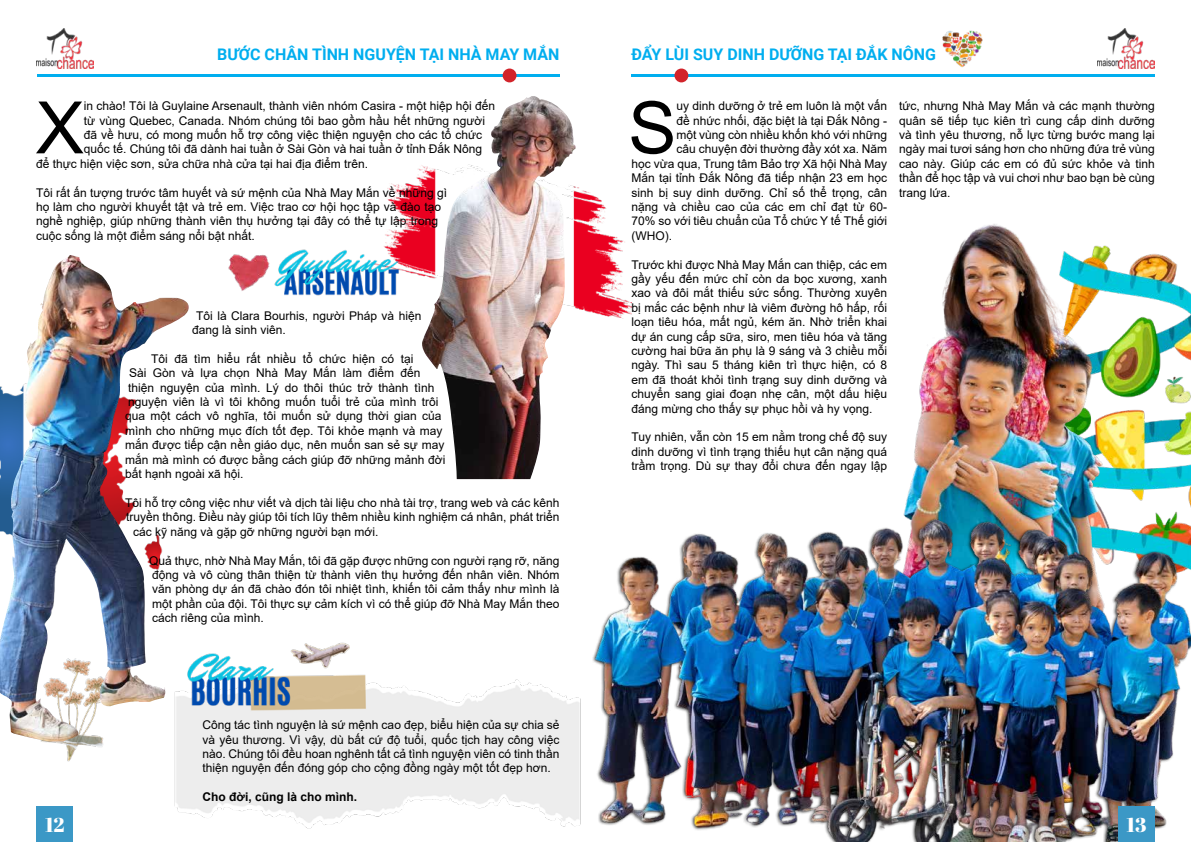
<style>
.page{position:relative;width:1191px;height:842px;background:#fff}
.page>*{position:absolute;margin:0;border:0;box-sizing:border-box;transform-origin:0 0}
.t1{font:72.4px "Arial";color:#000}
.t2{font:20px "Abril Fatface";color:#fff}
.t3{font:700 16px "Roboto";color:#00aeef}
.t4{font:12px/14.4px "Arial";color:#000;text-align:justify}
.t5{font:700 12px "Arial";color:#000}
</style>
<div class="page">
<img style="left:41px;top:741px;width:54px;height:21px">
<img style="left:0;top:255px;width:189px;height:486px">
<img style="left:576px;top:187px;width:55px;height:132px">
<img style="left:445px;top:96px;width:131px;height:383px">
<img style="left:1124px;top:254px;width:67px;height:254px">
<img style="left:904px;top:224px;width:220px;height:286px">
<img style="left:942px;top:31px;width:41px;height:36px">
<img style="left:595px;top:510px;width:596px;height:332px">
<img style="left:228px;top:159px;width:251px;height:222px">
<img style="left:95px;top:555px;width:296px;height:246px">
<div style="left:36px;top:806px;width:37px;height:36px;background:#3b98c6"></div>
<div style="left:1118px;top:806px;width:37px;height:36px;background:#3b98c6"></div>
<img style="left:36px;top:29px;width:58px;height:39px">
<img style="left:1097px;top:29px;width:58px;height:39px">
<hr style="left:36px;top:74px;width:523px;height:3px;background:#00aeef">
<div style="left:502px;top:69px;width:14px;height:13px;background:#d2232a;border-radius:50%"></div>
<hr style="left:631px;top:74px;width:524px;height:3px;background:#00aeef">
<div style="left:674px;top:69px;width:14px;height:13px;background:#d2232a;border-radius:50%"></div>
<h3 class="t3" style="left:217px;top:43px;width:344px">BƯỚC CHÂN TÌNH NGUYỆN TẠI NHÀ MAY MẮN</h3>
<h3 class="t3" style="left:631px;top:43px;width:306px">ĐẨY LÙI SUY DINH DƯỠNG TẠI ĐẮK NÔNG</h3>
<h1 class="t1" style="left:36px;top:78px;width:50px">X</h1>
<p class="t4" style="left:84px;top:99px;width:413px">in chào! Tôi là Guylaine Arsenault, thành viên nhóm Casira - một hiệp hội đến</p>
<p class="t4" style="left:84px;top:113px;width:403px">từ vùng Quebec, Canada. Nhóm chúng tôi bao gồm hầu hết những người</p>
<p class="t4" style="left:84px;top:127px;width:400px">đã về hưu, có mong muốn hỗ trợ công việc thiện nguyện cho các tổ chức</p>
<p class="t4" style="left:84px;top:142px;width:400px">quốc tế. Chúng tôi đã dành hai tuần ở Sài Gòn và hai tuần ở tỉnh Đắk Nông</p>
<p class="t4" style="left:36px;top:156px;width:334px">để thực hiện việc sơn, sửa chữa nhà cửa tại hai địa điểm trên.</p>
<p class="t4" style="left:36px;top:185px;width:412px;text-align:left">Tôi rất ấn tượng trước tâm huyết và sứ mệnh của Nhà May Mắn về những gì họ làm cho người khuyết tật và trẻ em. Việc trao cơ hội học tập và đào tạo nghề nghiệp, giúp những thành viên thụ hưởng tại đây có thể tự lập trong cuộc sống là một điểm sáng nổi bật nhất.</p>
<p class="t4" style="left:192px;top:308px;width:230px;text-indent:4px">Tôi là Clara Bourhis, người Pháp và hiện đang là sinh viên.</p>
<p class="t4" style="left:151px;top:351px;width:263px">Tôi đã tìm hiểu rất nhiều tổ chức hiện có tại</p>
<p class="t4" style="left:129px;top:366px;width:292px">Sài Gòn và lựa chọn Nhà May Mắn làm điểm đến</p>
<p class="t4" style="left:128px;top:380px;width:307px">thiện nguyện của mình. Lý do thôi thúc trở thành tình</p>
<p class="t4" style="left:128px;top:395px;width:311px">nguyện viên là vì tôi không muốn tuổi trẻ của mình trôi</p>
<p class="t4" style="left:125px;top:409px;width:317px">qua một cách vô nghĩa, tôi muốn sử dụng thời gian của</p>
<p class="t4" style="left:125px;top:423px;width:318px">mình cho những mục đích tốt đẹp. Tôi khỏe mạnh và may</p>
<p class="t4" style="left:125px;top:438px;width:320px">mắn được tiếp cận nền giáo dục, nên muốn san sẻ sự may</p>
<p class="t4" style="left:125px;top:452px;width:321px">mắn mà mình có được bằng cách giúp đỡ những mảnh đời</p>
<p class="t4" style="left:125px;top:467px;width:120px">bất hạnh ngoài xã hội.</p>
<p class="t4" style="left:125px;top:495px;width:435px">Tôi hỗ trợ công việc như viết và dịch tài liệu cho nhà tài trợ, trang web và các kênh</p>
<p class="t4" style="left:126px;top:510px;width:434px">truyền thông. Điều này giúp tôi tích lũy thêm nhiều kinh nghiệm cá nhân, phát triển</p>
<p class="t4" style="left:133px;top:524px;width:247px">các kỹ năng và gặp gỡ những người bạn mới.</p>
<p class="t4" style="left:149px;top:553px;width:411px">Quả thực, nhờ Nhà May Mắn, tôi đã gặp được những con người rạng rỡ, năng động và vô cùng thân thiện từ thành viên thụ hưởng đến nhân viên. Nhóm văn phòng dự án đã chào đón tôi nhiệt tình, khiến tôi cảm thấy như mình là một phần của đội. Tôi thực sự cảm kích vì có thể giúp đỡ Nhà May Mắn theo cách riêng của mình.</p>
<p class="t4" style="left:202px;top:718px;width:358px">Công tác tình nguyện là sứ mệnh cao đẹp, biểu hiện của sự chia sẻ và yêu thương. Vì vậy, dù bất cứ độ tuổi, quốc tịch hay công việc nào. Chúng tôi đều hoan nghênh tất cả tình nguyện viên có tinh thần thiện nguyện đến đóng góp cho cộng đồng ngày một tốt đẹp hơn.</p>
<p class="t5" style="left:202px;top:788px;width:156px">Cho đời, cũng là cho mình.</p>
<h1 class="t1" style="left:628px;top:78px;width:50px">S</h1>
<p class="t4" style="left:676px;top:99px;width:212px">uy dinh dưỡng ở trẻ em luôn là một vấn</p>
<p class="t4" style="left:676px;top:113px;width:212px">đề nhức nhối, đặc biệt là tại Đắk Nông -</p>
<p class="t4" style="left:676px;top:127px;width:212px">một vùng còn nhiều khốn khó với những</p>
<p class="t4" style="left:676px;top:142px;width:212px">câu chuyện đời thường đầy xót xa. Năm</p>
<p class="t4" style="left:631px;top:156px;width:257px">học vừa qua, Trung tâm Bảo trợ Xã hội Nhà May</p>
<p class="t4" style="left:631px;top:171px;width:257px">Mắn tại tỉnh Đắk Nông đã tiếp nhận 23 em học</p>
<p class="t4" style="left:631px;top:185px;width:257px">sinh bị suy dinh dưỡng. Chỉ số thể trọng, cân</p>
<p class="t4" style="left:631px;top:199px;width:257px">nặng và chiều cao của các em chỉ đạt từ 60-</p>
<p class="t4" style="left:631px;top:214px;width:257px">70% so với tiêu chuẩn của Tổ chức Y tế Thế giới</p>
<p class="t4" style="left:631px;top:228px;width:42px">(WHO).</p>
<p class="t4" style="left:631px;top:257px;width:257px">Trước khi được Nhà May Mắn can thiệp, các em gầy yếu đến mức chỉ còn da bọc xương, xanh xao và đôi mắt thiếu sức sống. Thường xuyên bị mắc các bệnh như là viêm đường hô hấp, rối loạn tiêu hóa, mất ngủ, kém ăn. Nhờ triển khai dự án cung cấp sữa, siro, men tiêu hóa và tăng cường hai bữa ăn phụ là 9 sáng và 3 chiều mỗi ngày. Thì sau 5 tháng kiên trì thực hiện, có 8 em đã thoát khỏi tình trạng suy dinh dưỡng và chuyển sang giai đoạn nhẹ cân, một dấu hiệu đáng mừng cho thấy sự phục hồi và hy vọng.</p>
<p class="t4" style="left:631px;top:430px;width:257px">Tuy nhiên, vẫn còn 15 em nằm trong chế độ suy dinh dưỡng vì tình trạng thiếu hụt cân nặng quá trầm trọng. Dù sự thay đổi chưa đến ngay lập</p>
<p class="t4" style="left:899px;top:99px;width:257px">tức, nhưng Nhà May Mắn và các mạnh thường quân sẽ tiếp tục kiên trì cung cấp dinh dưỡng và tình yêu thương, nỗ lực từng bước mang lại ngày mai tươi sáng hơn cho những đứa trẻ vùng cao này. Giúp các em có đủ sức khỏe và tinh thần để học tập và vui chơi như bao bạn bè cùng trang lứa.</p>
<h2 class="t2" style="left:45px;top:811px;width:21px">12</h2>
<h2 class="t2" style="left:1126px;top:811px;width:21px">13</h2>
</div>
